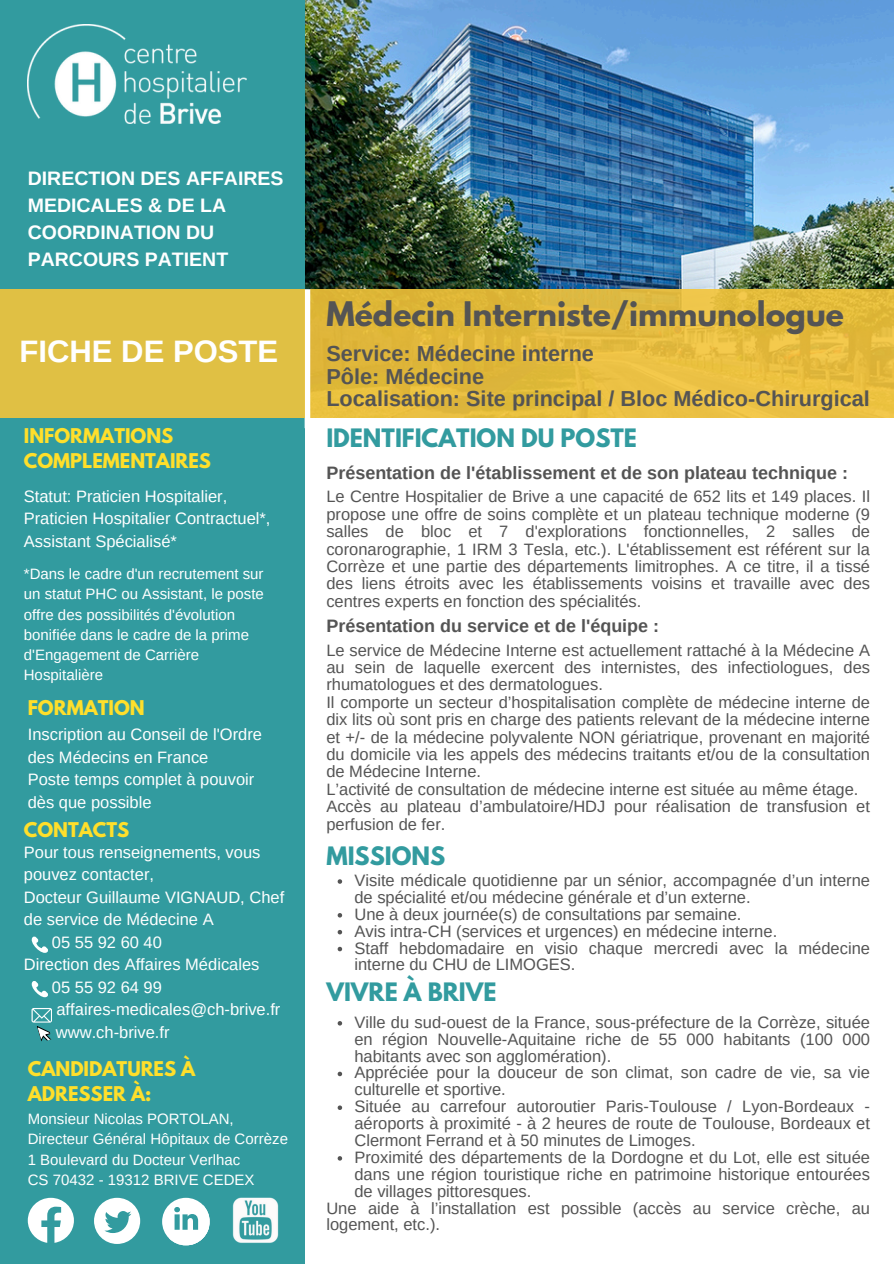
<style>
.page{position:relative;width:894px;height:1264px;background:#fff}
.page>*{position:absolute;margin:0;border:0;box-sizing:border-box;transform-origin:0 0}
.t1{font:700 31.05px "Arimo";color:#fff}
.t2{font:700 30px "League Spartan";color:#545454}
.t3{font:700 22.5px "League Spartan";color:#329b9f}
.t4{font:700 21.75px/22.5px "Arimo";color:#545454}
.t5{font:700 19.5px/27px "Arimo";color:#fff}
.t6{font:700 18px "Arimo";color:#545454}
.t7{font:700 18px/24.8px "League Spartan";color:#ffdf2b}
.t8{font:16.5px/17.4px "Arimo";color:#545454;text-align:justify}
.t9{font:16.5px/22.5px "Arimo";color:#fff}
.t10{font:15px/20.2px "Arimo";color:#fff}
</style>
<div class="page">
<img style="left:304px;top:0;width:589px;height:289px">
<div style="left:0;top:0;width:304px;height:1263px;background:#329b9f"></div>
<div style="left:310px;top:289px;width:583px;height:128px;background:linear-gradient(to right,#dfb739,#eac042)"></div>
<div style="left:0;top:289px;width:304px;height:128px;background:#e0c044"></div>
<img style="left:28px;top:25px;width:218px;height:99px">
<svg style="left:31px;top:981px;width:17px;height:17px"></svg>
<svg style="left:31px;top:1008px;width:21px;height:34px"></svg>
<svg style="left:337px;top:879px;width:5px;height:4px"></svg>
<svg style="left:337px;top:913px;width:5px;height:4px"></svg>
<svg style="left:337px;top:930px;width:5px;height:4px"></svg>
<svg style="left:337px;top:946px;width:5px;height:5px"></svg>
<svg style="left:337px;top:1021px;width:5px;height:4px"></svg>
<svg style="left:337px;top:1071px;width:5px;height:5px"></svg>
<svg style="left:337px;top:1105px;width:5px;height:4px"></svg>
<svg style="left:337px;top:1156px;width:5px;height:4px"></svg>
<svg style="left:28px;top:1197px;width:46px;height:45px"></svg>
<svg style="left:94px;top:1197px;width:46px;height:46px"></svg>
<div style="left:162px;top:1197px;width:48px;height:48px;background:#fff;border-radius:50%"></div>
<svg style="left:169px;top:1204px;width:41px;height:42px"></svg>
<img style="left:232px;top:1197px;width:46px;height:46px">
<svg style="left:31px;top:936px;width:17px;height:17px"></svg>
<p class="t5" style="left:28px;top:165px;width:257px">DIRECTION DES AFFAIRES<br>MEDICALES &amp; DE LA<br>COORDINATION DU<br>PARCOURS PATIENT</p>
<p class="t1" style="left:20px;top:334px;width:260px">FICHE DE POSTE</p>
<p class="t2" style="left:326px;top:298px;width:519px">Médecin Interniste/immunologue</p>
<h3 class="t4" style="left:326px;top:342px;width:545px">Service: Médecine interne<br>Pôle: Médecine<br>Localisation: Site principal / Bloc Médico-Chirurgical</h3>
<p class="t7" style="left:24px;top:426px;width:151px">INFORMATIONS</p>
<p class="t3" style="left:326px;top:427px;width:312px">IDENTIFICATION DU POSTE</p>
<p class="t7" style="left:24px;top:450px;width:189px">COMPLEMENTAIRES</p>
<p class="t9" style="left:24px;top:485px;width:248px">Statut: Praticien Hospitalier,<br>Praticien Hospitalier Contractuel*,<br>Assistant Spécialisé*</p>
<h2 class="t10" style="left:24px;top:563px;width:241px">*Dans le cadre d'un recrutement sur un statut PHC ou Assistant, le poste offre des possibilités d'évolution bonifiée dans le cadre de la prime d'Engagement de Carrière<br>Hospitalière</h2>
<h5 class="t6" style="left:326px;top:462px;width:523px">Présentation de l'établissement et de son plateau technique :</h5>
<h5 class="t8" style="left:326px;top:488px;width:545px">Le Centre Hospitalier de Brive a une capacité de 652 lits et 149 places. Il propose une offre de soins complète et un plateau technique moderne (9 salles de bloc et 7 d'explorations fonctionnelles, 2 salles de coronarographie, 1 IRM 3 Tesla, etc.). L'établissement est référent sur la Corrèze et une partie des départements limitrophes. A ce titre, il a tissé des liens étroits avec les établissements voisins et travaille avec des centres experts en fonction des spécialités.</h5>
<p class="t6" style="left:326px;top:616px;width:334px">Présentation du service et de l'équipe :</p>
<p class="t8" style="left:326px;top:641px;width:545px">Le service de Médecine Interne est actuellement rattaché à la Médecine A au sein de laquelle exercent des internistes, des infectiologues, des rhumatologues et des dermatologues.</p>
<h5 class="t8" style="left:326px;top:693px;width:545px">Il comporte un secteur d’hospitalisation complète de médecine interne de dix lits où sont pris en charge des patients relevant de la médecine interne et +/- de la médecine polyvalente NON gériatrique, provenant en majorité du domicile via les appels des médecins traitants et/ou de la consultation de Médecine Interne.</h5>
<p class="t8" style="left:326px;top:780px;width:533px">L’activité de consultation de médecine interne est située au même étage.</p>
<p class="t8" style="left:326px;top:797px;width:545px">Accès au plateau d’ambulatoire/HDJ pour réalisation de transfusion et perfusion de fer.</p>
<h3 class="t7" style="left:28px;top:697px;width:118px">FORMATION</h3>
<h4 class="t9" style="left:28px;top:723px;width:236px">Inscription au Conseil de l'Ordre des Médecins en France</h4>
<h1 class="t9" style="left:28px;top:768px;width:228px">Poste temps complet à pouvoir dès que possible</h1>
<p class="t7" style="left:24px;top:820px;width:107px">CONTACTS</p>
<h5 class="t9" style="left:24px;top:840px;width:238px">Pour tous renseignements, vous pouvez contacter,</h5>
<p class="t9" style="left:24px;top:885px;width:262px">Docteur Guillaume VIGNAUD, Chef de service de Médecine A</p>
<p class="t9" style="left:52px;top:930px;width:112px">05 55 92 60 40</p>
<p class="t9" style="left:24px;top:953px;width:237px">Direction des Affaires Médicales</p>
<p class="t9" style="left:52px;top:975px;width:112px">05 55 92 64 99</p>
<p class="t9" style="left:56px;top:998px;width:225px">affaires-medicales@ch-brive.fr</p>
<p class="t9" style="left:56px;top:1020px;width:115px">www.ch-brive.fr</p>
<p class="t7" style="left:28px;top:1058px;width:169px">CANDIDATURES À<br>ADRESSER À:</p>
<p class="t10" style="left:28px;top:1108px;width:207px">Monsieur Nicolas PORTOLAN,</p>
<p class="t10" style="left:28px;top:1128px;width:262px">Directeur Général Hôpitaux de Corrèze</p>
<p class="t10" style="left:28px;top:1149px;width:214px">1 Boulevard du Docteur Verlhac</p>
<h5 class="t10" style="left:28px;top:1169px;width:228px">CS 70432 - 19312 BRIVE CEDEX</h5>
<p class="t3" style="left:326px;top:845px;width:120px">MISSIONS</p>
<p class="t8" style="left:354px;top:871px;width:517px;line-height:16.8px">Visite médicale quotidienne par un sénior, accompagnée d’un interne de spécialité et/ou médecine générale et d’un externe.</p>
<p class="t8" style="left:354px;top:905px;width:388px">Une à deux journée(s) de consultations par semaine.</p>
<p class="t8" style="left:354px;top:922px;width:424px">Avis intra-CH (services et urgences) en médecine interne.</p>
<p class="t8" style="left:354px;top:939px;width:517px;line-height:16.8px">Staff hebdomadaire en visio chaque mercredi avec la médecine interne du CHU de LIMOGES.</p>
<h6 class="t3" style="left:326px;top:980px;width:172px">VIVRE À BRIVE</h6>
<p class="t8" style="left:354px;top:1013px;width:517px;line-height:16.8px">Ville du sud-ouest de la France, sous-préfecture de la Corrèze, située en région Nouvelle-Aquitaine riche de 55 000 habitants (100 000 habitants avec son agglomération).</p>
<h6 class="t8" style="left:354px;top:1064px;width:517px;line-height:16.8px">Appréciée pour la douceur de son climat, son cadre de vie, sa vie culturelle et sportive.</h6>
<p class="t8" style="left:354px;top:1098px;width:517px;line-height:16.8px">Située au carrefour autoroutier Paris-Toulouse / Lyon-Bordeaux - aéroports à proximité - à 2 heures de route de Toulouse, Bordeaux et Clermont Ferrand et à 50 minutes de Limoges.</p>
<p class="t8" style="left:354px;top:1148px;width:517px;line-height:16.8px">Proximité des départements de la Dordogne et du Lot, elle est située dans une région touristique riche en patrimoine historique entourées de villages pittoresques.</p>
<p class="t8" style="left:326px;top:1199px;width:545px;line-height:16.8px">Une aide à l’installation est possible (accès au service crèche, au logement, etc.).</p>
</div>
